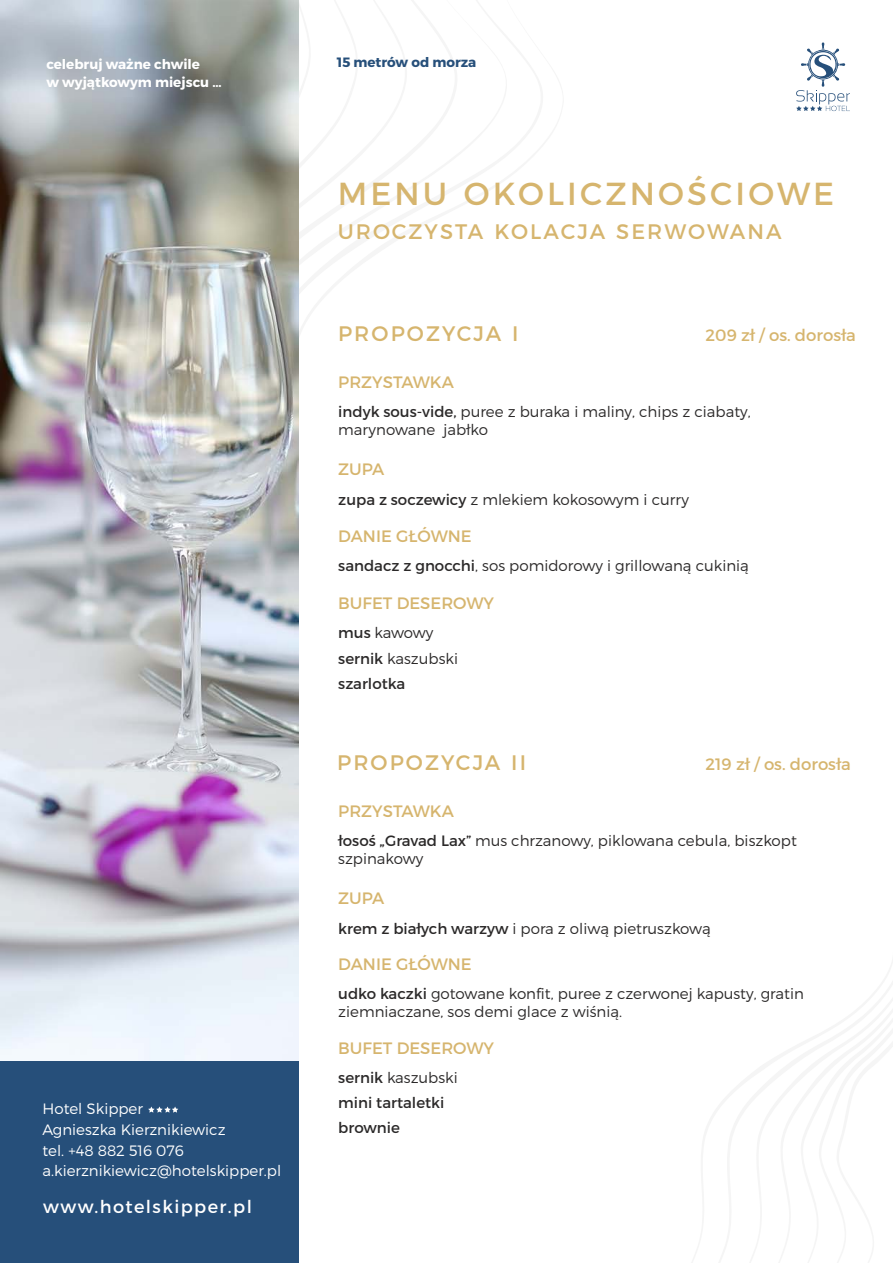
<style>
.page{position:relative;width:893px;height:1263px;background:#fff}
.page>*{position:absolute;margin:0;border:0;box-sizing:border-box;transform-origin:0 0}
.t1{font:31.8px "Montserrat";letter-spacing:.1em;color:#d6b56e}
.t2{font:21px "Montserrat";letter-spacing:.1em;color:#d6b56e}
.t3{font:17.7px "Montserrat";letter-spacing:.08em;color:#fff}
.t4{font:16.5px "Montserrat";color:#d6b56e}
.t5{font:300 15px/18px "Montserrat";color:#2b2929}
.t6{font:300 15px/20.7px "Montserrat";color:#fff}
.t7{font:15px/25.2px "Montserrat";color:#2b2929}
.t8{font:700 13.5px/18.6px "Montserrat";color:#fff}
.t9{font:700 13.5px "Montserrat";color:#264f7a}
.s1{font-weight:400}
.s2{font-weight:300}
</style>
<div class="page">
<img style="left:0;top:0;width:298px;height:1062px">
<svg style="left:796px;top:43px;width:54px;height:68px"></svg>
<div style="left:0;top:1062px;width:299px;height:201px;background:#264f7a"></div>
<svg style="left:148px;top:1106px;width:30px;height:7px"></svg>
<p class="t8" style="left:46px;top:54px;width:177px">celebruj ważne chwile<br>w wyjątkowym miejscu …</p>
<p class="t6" style="left:43px;top:1099px;width:240px">Hotel Skipper<br>Agnieszka Kierznikiewicz<br>tel. +48 882 516 076 a.kierznikiewicz@hotelskipper.pl</p>
<p class="t3" style="left:43px;top:1195px;width:210px">www.hotelskipper.pl</p>
<p class="t9" style="left:337px;top:54px;width:141px">15 metrów od morza</p>
<h1 class="t1" style="left:338px;top:174px;width:498px">MENU OKOLICZNOŚCIOWE</h1>
<h2 class="t2" style="left:338px;top:218px;width:445px">UROCZYSTA KOLACJA SERWOWANA</h2>
<h2 class="t2" style="left:338px;top:321px;width:182px">PROPOZYCJA I</h2>
<p class="t4" style="left:705px;top:325px;width:152px">209 zł / os. dorosła</p>
<p class="t4" style="left:338px;top:372px;width:117px">PRZYSTAWKA</p>
<p class="t5" style="left:338px;top:403px;width:414px"><span class="s1">indyk sous-vide,</span> puree z buraka i maliny, chips z ciabaty, marynowane jabłko</p>
<p class="t4" style="left:338px;top:459px;width:48px">ZUPA</p>
<p class="t5" style="left:338px;top:490px;width:352px"><span class="s1">zupa z soczewicy</span> z mlekiem kokosowym i curry</p>
<p class="t4" style="left:338px;top:526px;width:135px">DANIE GŁÓWNE</p>
<p class="t5" style="left:338px;top:557px;width:412px"><span class="s1">sandacz z gnocchi</span>, sos pomidorowy i grillowaną cukinią</p>
<p class="t4" style="left:338px;top:593px;width:157px">BUFET DESEROWY</p>
<p class="t7" style="left:338px;top:620px;width:121px">mus <span class="s2">kawowy </span>sernik <span class="s2">kaszubski </span>szarlotka</p>
<h2 class="t2" style="left:337px;top:750px;width:190px">PROPOZYCJA II</h2>
<p class="t4" style="left:705px;top:754px;width:147px">219 zł / os. dorosła</p>
<p class="t4" style="left:338px;top:801px;width:117px">PRZYSTAWKA</p>
<p class="t5" style="left:338px;top:832px;width:460px"><span class="s1">łosoś „Gravad Lax”</span> mus chrzanowy, piklowana cebula, biszkopt szpinakowy</p>
<p class="t4" style="left:338px;top:888px;width:48px">ZUPA</p>
<p class="t5" style="left:338px;top:919px;width:374px"><span class="s1">krem z białych warzyw</span> i pora z oliwą pietruszkową</p>
<p class="t4" style="left:338px;top:954px;width:135px">DANIE GŁÓWNE</p>
<p class="t5" style="left:338px;top:985px;width:467px"><span class="s1">udko kaczki</span> gotowane konfit, puree z czerwonej kapusty, gratin ziemniaczane, sos demi glace z wiśnią.</p>
<p class="t4" style="left:338px;top:1037px;width:157px">BUFET DESEROWY</p>
<p class="t7" style="left:338px;top:1065px;width:121px">sernik <span class="s2">kaszubski </span>mini tartaletki brownie</p>
</div>
